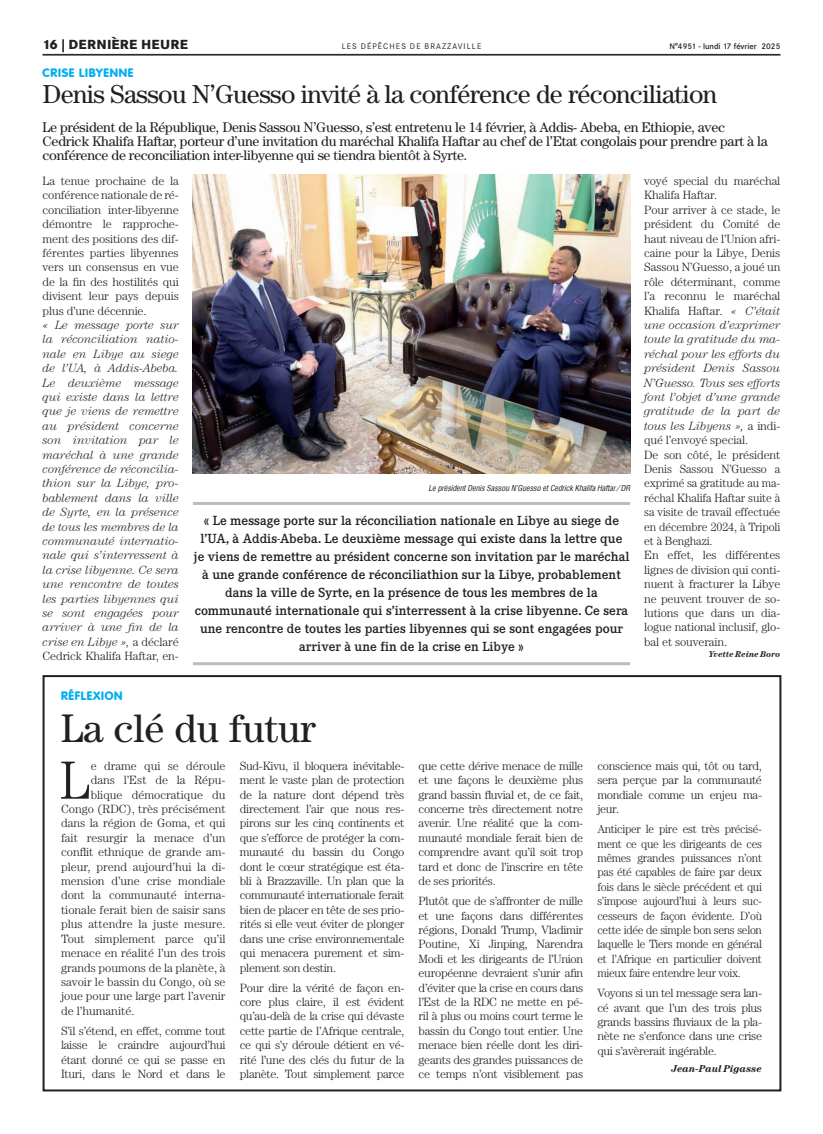
<style>
.page{position:relative;width:823px;height:1134px;background:#fff}
.page>*{position:absolute;margin:0;border:0;box-sizing:border-box;transform-origin:0 0}
.t1{font:300 53.9px "Century";color:#231f20}
.t2{font:40px "Century";color:#231f20}
.t3{font:26px "Century";letter-spacing:-.025em;color:#231f20}
.t4{font:14px/14px "Century";letter-spacing:-.02em;color:#231f20}
.t5{font:500 13px/18px "Corporate EBQ";color:#231f20;text-align:center}
.t6{font:800 13px "Corporate SBQ";letter-spacing:.02em;color:#231f20}
.t7{font:300 12px/14.4px "Century";letter-spacing:-.01em;color:#231f20;text-align:justify}
.t8{font:italic 300 12px/14.4px "Century";letter-spacing:-.01em;color:#231f20;text-align:justify}
.t9{font:300 12px/14.4px "Century";letter-spacing:-.01em;color:#231f20;text-align:justify;scale:.95 1}
.t10{font:800 12px "Corporate Rounded";letter-spacing:.06em;color:#00aeef}
.t11{font:italic 700 10px "Century";color:#231f20}
.t12{font:italic 700 8.5px "Century";color:#231f20}
.t13{font:italic 8px "Corporate Condensed";color:#231f20}
.t14{font:500 8px "Corporate SBQ";color:#231f20}
.t15{font:8px "Corporate SBQ";letter-spacing:.135em;color:#231f20}
.s1{font-style:normal}
.s2{font-style:italic}
</style>
<div class="page">
<hr style="left:43px;top:54px;width:737px;height:1px;background:#231f20">
<hr style="left:43px;top:55px;width:737px;height:1px;background:#231f20">
<div style="left:43px;top:675px;width:738px;height:416px;border:2px solid #231f20"></div>
<hr style="left:193px;top:502px;width:436px;height:3px;background:#bcbdc0">
<hr style="left:193px;top:662px;width:436px;height:3px;background:#bcbdc0">
<img style="left:193px;top:175px;width:436px;height:299px">
<p class="t6" style="left:43px;top:36px;width:147px">16 | DERNIÈRE HEURE</p>
<p class="t15" style="left:341px;top:41px;width:141px">LES DÉPÊCHES DE BRAZZAVILLE</p>
<p class="t14" style="left:669px;top:42px;width:112px">N°4951 - lundi 17 février 2025</p>
<p class="t10" style="left:43px;top:66px;width:92px">CRISE LIBYENNE</p>
<h3 class="t3" style="left:43px;top:79px;width:676px">Denis Sassou N’Guesso invité à la conférence de réconciliation</h3>
<p class="t4" style="left:43px;top:120px;width:726px">Le président de la République, Denis Sassou N’Guesso, s’est entretenu le 14 février, à Addis- Abeba, en Ethiopie, avec<br>Cedrick Khalifa Haftar, porteur d’une invitation du maréchal Khalifa Haftar au chef de l’Etat congolais pour prendre part à la conférence de reconciliation inter-libyenne qui se tiendra bientôt à Syrte.</p>
<p class="t7" style="left:43px;top:173px;width:138px">La tenue prochaine de la conférence nationale de ré&shy;conciliation inter-libyenne démontre le rapproche&shy;ment des positions des dif&shy;férentes parties libyennes vers un consensus en vue de la fin des hostilités qui divisent leur pays depuis plus d’une décennie.</p>
<p class="t8" style="left:43px;top:318px;width:138px">« Le message porte sur la réconciliation natio&shy;nale en Libye au siege de l’UA, à Addis-Abeba.<br>Le deuxième message qui existe dans la lettre que je viens de remettre au président concerne son invitation par le maréchal à une grande conférence de réconcilia&shy;thion sur la Libye, pro&shy;bablement dans la ville de Syrte, en la présence de tous les membres de la communauté internatio&shy;nale qui s’interressent à la crise libyenne. Ce sera une rencontre de toutes les parties libyennes qui se sont engagées pour arriver à une fin de la crise en Libye », <span class="s1">a déclaré Cedrick Khalifa Haftar, en-</span></p>
<p class="t13" style="left:428px;top:483px;width:203px">Le président Denis Sassou N’Guesso et Cedrick Khalifa Haftar / DR</p>
<p class="t5" style="left:193px;top:511px;width:437px">« Le message porte sur la réconciliation nationale en Libye au siege de l’UA, à Addis-Abeba. Le deuxième message qui existe dans la lettre que je viens de remettre au président concerne son invitation par le maréchal à une grande conférence de réconciliathion sur la Libye, probablement dans la ville de Syrte, en la présence de tous les membres de la communauté internationale qui s’interressent à la crise libyenne. Ce sera une rencontre de toutes les parties libyennes qui se sont engagées pour arriver à une fin de la crise en Libye »</p>
<p class="t10" style="left:61px;top:688px;width:63px">RÉFLEXION</p>
<h2 class="t2" style="left:61px;top:704px;width:256px">La clé du futur</h2>
<p class="t7" style="left:643px;top:173px;width:138px;text-align:left">voyé special du maréchal<br>Khalifa Haftar.<br>Pour arriver à ce stade, le président du Comité de haut niveau de l’Union afri&shy;caine pour la Libye, Denis<br>Sassou N’Guesso, a joué un rôle déterminant, comme l’a reconnu le maréchal<br>Khalifa Haftar. <span class="s2">« C’était une occasion d’exprimer toute la gratitude du ma&shy;réchal pour les efforts du président Denis Sassou<br>N’Guesso. Tous ses efforts font l’objet d’une grande gratitude de la part de tous les Libyens »,</span> a indi&shy;qué l’envoyé special.<br>De son côté, le président<br>Denis Sassou N’Guesso a exprimé sa gratitude au ma&shy;réchal Khalifa Haftar suite à sa visite de travail effectuée en décembre 2024, à Tripoli et à Benghazi.<br>En effet, les différentes lignes de division qui conti&shy;nuent à fracturer la Libye ne peuvent trouver de so&shy;lutions que dans un dia&shy;logue national inclusif, glo&shy;bal et souverain.</p>
<p class="t12" style="left:708px;top:649px;width:73px">Yvette Reine Boro</p>
<h1 class="t1" style="left:60px;top:749px;width:32px">L</h1>
<p class="t7" style="left:91px;top:758px;width:136px">e drame qui se déroule</p>
<p class="t7" style="left:91px;top:773px;width:136px">dans l’Est de la Répu-</p>
<p class="t7" style="left:91px;top:787px;width:136px">blique démocratique du</p>
<p class="t7" style="left:61px;top:802px;width:166px">Congo (RDC), très précisément</p>
<p class="t7" style="left:61px;top:816px;width:166px">dans la région de Goma, et qui</p>
<p class="t7" style="left:61px;top:830px;width:166px">fait resurgir la menace d’un</p>
<p class="t7" style="left:61px;top:845px;width:166px">conflit ethnique de grande am-</p>
<p class="t7" style="left:61px;top:859px;width:166px">pleur, prend aujourd’hui la di-</p>
<p class="t7" style="left:61px;top:874px;width:166px">mension d’une crise mondiale</p>
<p class="t7" style="left:61px;top:888px;width:166px">dont la communauté interna-</p>
<p class="t7" style="left:61px;top:902px;width:166px">tionale ferait bien de saisir sans</p>
<p class="t7" style="left:61px;top:917px;width:166px">plus attendre la juste mesure.</p>
<p class="t7" style="left:61px;top:931px;width:166px">Tout simplement parce qu’il</p>
<p class="t7" style="left:61px;top:946px;width:166px">menace en réalité l’un des trois</p>
<p class="t7" style="left:61px;top:960px;width:166px">grands poumons de la planète, à</p>
<p class="t7" style="left:61px;top:974px;width:166px">savoir le bassin du Congo, où se</p>
<p class="t7" style="left:61px;top:989px;width:166px">joue pour une large part l’avenir</p>
<p class="t7" style="left:61px;top:1003px;width:75px">de l’humanité.</p>
<p class="t7" style="left:61px;top:1023px;width:166px">S’il s’étend, en effet, comme tout laisse le craindre aujourd’hui étant donné ce qui se passe en Ituri, dans le Nord et dans le</p>
<p class="t7" style="left:240px;top:758px;width:166px">Sud-Kivu, il bloquera inévitable&shy;ment le vaste plan de protection de la nature dont dépend très directement l’air que nous res&shy;pirons sur les cinq continents et que s’efforce de protéger la com&shy;munauté du bassin du Congo dont le cœur stratégique est éta&shy;bli à Brazzaville. Un plan que la communauté internationale ferait bien de placer en tête de ses prio&shy;rités si elle veut éviter de plonger dans une crise environnementale qui menacera purement et sim&shy;plement son destin.</p>
<p class="t7" style="left:240px;top:980px;width:166px">Pour dire la vérité de façon en&shy;core plus claire, il est évident qu’au-delà de la crise qui dévaste cette partie de l’Afrique centrale, ce qui s’y déroule détient en vé&shy;rité l’une des clés du futur de la planète. Tout simplement parce</p>
<p class="t7" style="left:418px;top:758px;width:166px">que cette dérive menace de mille et une façons le deuxième plus grand bassin fluvial et, de ce fait, concerne très directement notre avenir. Une réalité que la com&shy;munauté mondiale ferait bien de comprendre avant qu’il soit trop tard et donc de l’inscrire en tête de ses priorités.</p>
<p class="t7" style="left:418px;top:894px;width:166px">Plutôt que de s’affronter de mille et une façons dans différentes régions, Donald Trump, Vladimir Poutine, Xi Jinping, Narendra Modi et les dirigeants de l’Union européenne devraient s’unir afin d’éviter que la crise en cours dans l’Est de la RDC ne mette en pé&shy;ril à plus ou moins court terme le bassin du Congo tout entier. Une menace bien réelle dont les diri&shy;geants des grandes puissances de ce temps n’ont visiblement pas</p>
<p class="t7" style="left:597px;top:758px;width:166px">conscience mais qui, tôt ou tard, sera perçue par la communauté mondiale comme un enjeu ma&shy;jeur.</p>
<p class="t9" style="left:597px;top:822px;width:175px">Anticiper le pire est très précisé&shy;ment ce que les dirigeants de ces mêmes grandes puissances n’ont pas été capables de faire par deux fois dans le siècle précédent et qui s’impose aujourd’hui à leurs suc&shy;cesseurs de façon évidente. D’où cette idée de simple bon sens selon laquelle le Tiers monde en général et l’Afrique en particulier doivent mieux faire entendre leur voix.</p>
<p class="t7" style="left:597px;top:986px;width:166px">Voyons si un tel message sera lan&shy;cé avant que l’un des trois plus grands bassins fluviaux de la pla&shy;nète ne s’enfonce dans une crise qui s’avèrerait ingérable.</p>
<p class="t11" style="left:670px;top:1062px;width:92px">Jean-Paul Pigasse</p>
</div>
